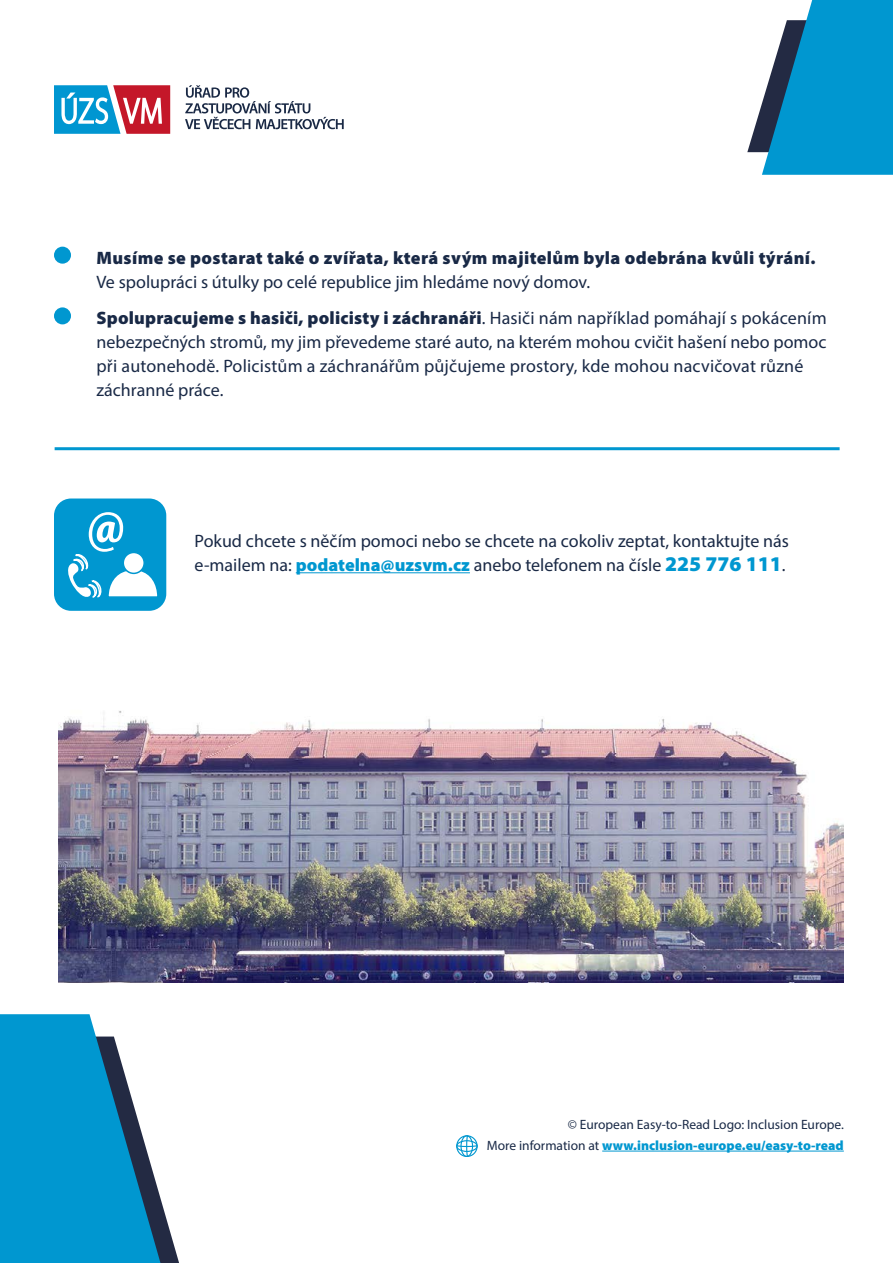
<style>
.page{position:relative;width:893px;height:1263px;background:#fff}
.page>*{position:absolute;margin:0;border:0;box-sizing:border-box;transform-origin:0 0}
.t1{font:18px/24px "Myriad Pro";color:#192946}
.t2{font:900 18px/24px "Myriad Pro";letter-spacing:.02em;color:#192946}
.t3{font:900 13.5px "Myriad Pro";color:#0097d0}
.t4{font:13.5px "Myriad Pro";color:#192946}
.s1{font-weight:400}
.s2{font-weight:900}
.s3{font-weight:900;color:#0097d0}
.s4{color:#1a2945}
.s5{font-weight:900;font-size:21px;color:#0097d0}
.s6{font-weight:400;color:#192946}
</style>
<div class="page">
<svg style="left:747px;top:0;width:146px;height:175px"></svg>
<svg style="left:185px;top:85px;width:159px;height:44px"></svg>
<svg style="left:54px;top:85px;width:116px;height:49px"></svg>
<svg style="left:0;top:1014px;width:179px;height:249px;fill:#0097d0"></svg>
<div style="left:54px;top:247px;width:17px;height:17px;background:#0097d0;border-radius:50%"></div>
<div style="left:54px;top:307px;width:17px;height:17px;background:#0097d0;border-radius:50%"></div>
<hr style="left:296px;top:572px;width:174px;height:1px;background:#0097d0">
<hr style="left:55px;top:447px;width:785px;height:3px;background:#0097d0">
<hr style="left:602px;top:1151px;width:242px;height:1px;background:#0097d0">
<svg style="left:456px;top:1135px;width:22px;height:22px"></svg>
<div style="left:54px;top:498px;width:112px;height:113px;background:#0097d0;border-radius:17px"></div>
<svg style="left:68px;top:512px;width:90px;height:86px"></svg>
<div style="left:123px;top:552px;width:21px;height:21px;background:#fff;border-radius:50%"></div>
<div style="left:123px;top:552px;width:22px;height:22px;border:2px solid #0097d0;border-radius:50%"></div>
<img style="left:59px;top:711px;width:785px;height:271px">
<p class="t2" style="left:97px;top:245px;width:721px">Musíme se postarat také o zvířata, která svým majitelům byla odebrána kvůli týrání.<br><span class="s1">Ve spolupráci s útulky po celé republice jim hledáme nový domov.</span></p>
<p class="t1" style="left:97px;top:306px;width:732px"><span class="s2">Spolupracujeme s hasiči, policisty i záchranáři</span>. Hasiči nám například pomáhají s pokácením nebezpečných stromů, my jim převedeme staré auto, na kterém mohou cvičit hašení nebo pomoc při autonehodě. Policistům a záchranářům půjčujeme prostory, kde mohou nacvičovat různé záchranné práce.</p>
<p class="t1" style="left:195px;top:529px;width:596px">Pokud chcete s něčím pomoci nebo se chcete na cokoliv zeptat, kontaktujte nás e-mailem na: <span class="s3">podatelna@uzsvm.cz</span> <span class="s4">anebo telefonem na čísle</span> <span class="s5">225 776 111</span><span class="s4">.</span></p>
<p class="t4" style="left:568px;top:1116px;width:277px">© European Easy-to-Read Logo: Inclusion Europe.</p>
<p class="t3" style="left:487px;top:1136px;width:359px"><span class="s6">More information at</span> www.inclusion-europe.eu/easy-to-read</p>
</div>
